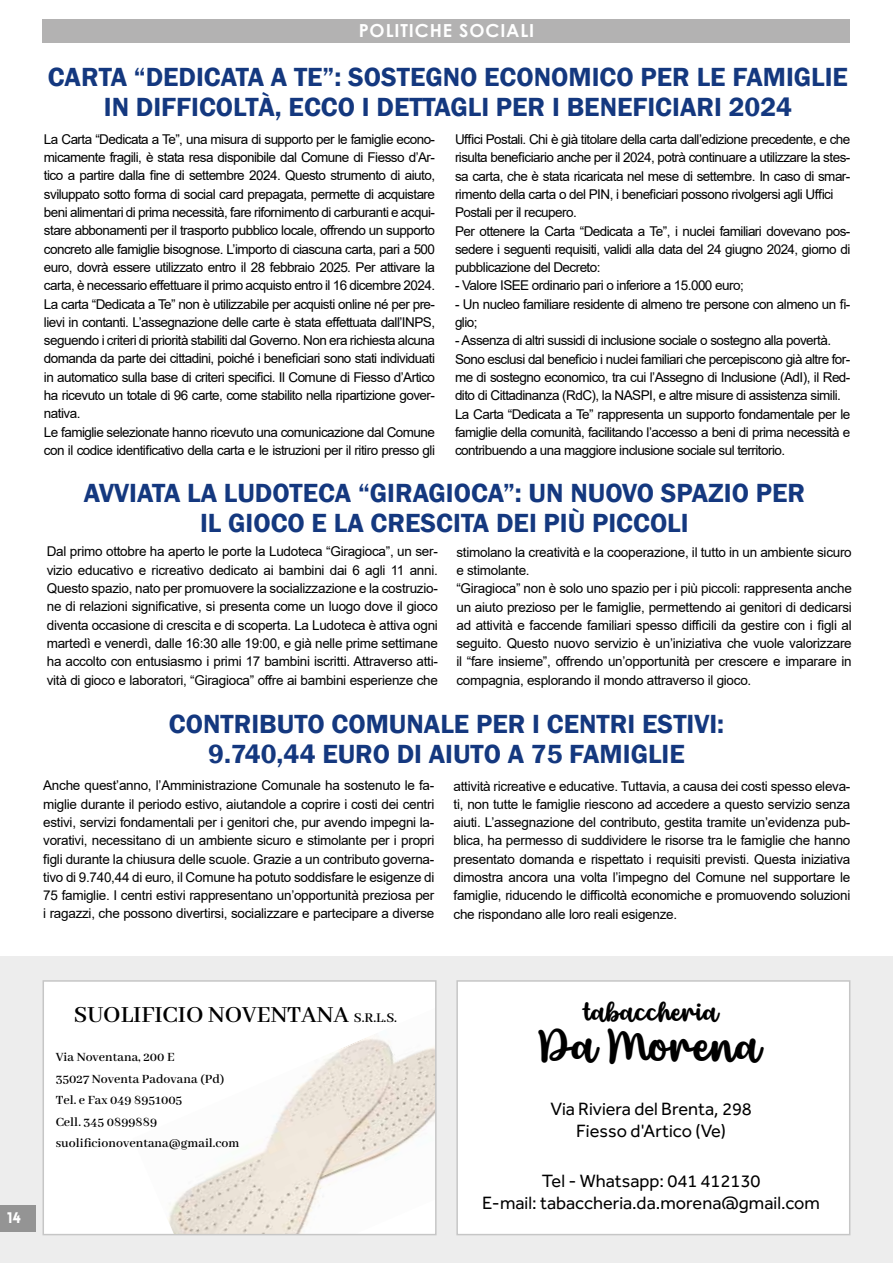
<style>
.page{position:relative;width:893px;height:1263px;background:#fff}
.page>*{position:absolute;margin:0;border:0;box-sizing:border-box;transform-origin:0 0}
.t1{font:41.7px "Beauty Adesha";color:#000}
.t2{font:600 27px/30px "Franklin Gothic";color:#14387f;text-align:center}
.t3{font:600 25.35px "Abhaya Libre";color:#000}
.t4{font:24.9px "Beauty Adesha";color:#000}
.t5{font:18.3px/21.9px "Effra CCVF";color:#000;text-align:center}
.t6{font:700 18px "Century Gothic";letter-spacing:.05em;color:#fff}
.t7{font:900 15px "Lovelo";color:#fff}
.t8{font:600 13.8px/21.5px "Abhaya Libre";color:#000}
.t9{font:13.5px/18.3px "Arial";letter-spacing:-.04em;color:#000}
.t10{font:13.5px/18.3px "Arial";letter-spacing:-.02em;color:#000}
.s1{font-size:14.85px}
</style>
<div class="page">
<div style="left:0;top:957px;width:893px;height:306px;background:#ededed"></div>
<div style="left:0;top:1205px;width:35px;height:27px;background:#949494"></div>
<div style="left:43px;top:19px;width:807px;height:24px;background:#b3b2b2"></div>
<div style="left:43px;top:981px;width:393px;height:253px;background:#fff"></div>
<img style="left:167px;top:1036px;width:267px;height:196px">
<div style="left:43px;top:980px;width:394px;height:255px;border:2px solid #c6c6c6"></div>
<div style="left:457px;top:981px;width:393px;height:253px;background:#fff"></div>
<div style="left:456px;top:980px;width:394px;height:255px;border:2px solid #c6c6c6"></div>
<h3 class="t6" style="left:359px;top:17px;width:177px">POLITICHE SOCIALI</h3>
<h2 class="t2" style="left:48px;top:62px;width:802px">CARTA “DEDICATA A TE”: SOSTEGNO ECONOMICO PER LE FAMIGLIE<br>IN DIFFICOLTÀ, ECCO I DETTAGLI PER I BENEFICIARI 2024</h2>
<p class="t9" style="left:44px;top:130px;width:393px">La Carta “Dedicata a Te”, una misura di supporto per le famiglie econo&shy;micamente fragili, è stata resa disponibile dal Comune di Fiesso d’Ar&shy;tico a partire dalla fine di settembre 2024. Questo strumento di aiuto, sviluppato sotto forma di social card prepagata, permette di acquistare beni alimentari di prima necessità, fare rifornimento di carburanti e acqui&shy;stare abbonamenti per il trasporto pubblico locale, offrendo un supporto concreto alle famiglie bisognose. L’importo di ciascuna carta, pari a 500 euro, dovrà essere utilizzato entro il 28 febbraio 2025. Per attivare la carta, è necessario effettuare il primo acquisto entro il 16 dicembre 2024.<br>La carta “Dedicata a Te” non è utilizzabile per acquisti online né per pre&shy;lievi in contanti. L’assegnazione delle carte è stata effettuata dall’INPS, seguendo i criteri di priorità stabiliti dal Governo. Non era richiesta alcuna domanda da parte dei cittadini, poiché i beneficiari sono stati individuati in automatico sulla base di criteri specifici. Il Comune di Fiesso d’Artico ha ricevuto un totale di 96 carte, come stabilito nella ripartizione gover&shy;nativa.<br>Le famiglie selezionate hanno ricevuto una comunicazione dal Comune con il codice identificativo della carta e le istruzioni per il ritiro presso gli</p>
<p class="t9" style="left:455px;top:130px;width:397px">Uffici Postali. Chi è già titolare della carta dall’edizione precedente, e che risulta beneficiario anche per il 2024, potrà continuare a utilizzare la stes&shy;sa carta, che è stata ricaricata nel mese di settembre. In caso di smar&shy;rimento della carta o del PIN, i beneficiari possono rivolgersi agli Uffici Postali per il recupero.<br>Per ottenere la Carta “Dedicata a Te”, i nuclei familiari dovevano pos&shy;sedere i seguenti requisiti, validi alla data del 24 giugno 2024, giorno di pubblicazione del Decreto:</p>
<p class="t9" style="left:455px;top:276px;width:290px">- Valore ISEE ordinario pari o inferiore a 15.000 euro;</p>
<p class="t9" style="left:455px;top:295px;width:397px">- Un nucleo familiare residente di almeno tre persone con almeno un fi&shy;glio;</p>
<p class="t9" style="left:455px;top:331px;width:397px">- Assenza di altri sussidi di inclusione sociale o sostegno alla povertà.<br>Sono esclusi dal beneficio i nuclei familiari che percepiscono già altre for&shy;me di sostegno economico, tra cui l’Assegno di Inclusione (AdI), il Red&shy;dito di Cittadinanza (RdC), la NASPI, e altre misure di assistenza simili.<br>La Carta “Dedicata a Te” rappresenta un supporto fondamentale per le famiglie della comunità, facilitando l’accesso a beni di prima necessità e contribuendo a una maggiore inclusione sociale sul territorio.</p>
<h2 class="t2" style="left:84px;top:478px;width:723px">AVVIATA LA LUDOTECA “GIRAGIOCA”: UN NUOVO SPAZIO PER<br>IL GIOCO E LA CRESCITA DEI PIÙ PICCOLI</h2>
<p class="t9" style="left:47px;top:542px;width:393px;text-align:justify">Dal primo ottobre ha aperto le porte la Ludoteca “Giragioca”, un ser&shy;vizio educativo e ricreativo dedicato ai bambini dai 6 agli 11 anni.<br>Questo spazio, nato per promuovere la socializzazione e la costruzio&shy;ne di relazioni significative, si presenta come un luogo dove il gioco diventa occasione di crescita e di scoperta. La Ludoteca è attiva ogni martedì e venerdì, dalle 16:30 alle 19:00, e già nelle prime settimane ha accolto con entusiasmo i primi 17 bambini iscritti. Attraverso atti&shy;vità di gioco e laboratori, “Giragioca” offre ai bambini esperienze che</p>
<p class="t10" style="left:456px;top:543px;width:397px">stimolano la creatività e la cooperazione, il tutto in un ambiente sicuro e stimolante.<br>“Giragioca” non è solo uno spazio per i più piccoli: rappresenta anche un aiuto prezioso per le famiglie, permettendo ai genitori di dedicarsi ad attività e faccende familiari spesso difficili da gestire con i figli al seguito. Questo nuovo servizio è un’iniziativa che vuole valorizzare il “fare insieme”, offrendo un’opportunità per crescere e imparare in compagnia, esplorando il mondo attraverso il gioco.</p>
<h2 class="t2" style="left:169px;top:710px;width:557px">CONTRIBUTO COMUNALE PER I CENTRI ESTIVI:<br>9.740,44 EURO DI AIUTO A 75 FAMIGLIE</h2>
<p class="t9" style="left:43px;top:776px;width:393px;text-align:justify">Anche quest’anno, l’Amministrazione Comunale ha sostenuto le fa&shy;miglie durante il periodo estivo, aiutandole a coprire i costi dei centri estivi, servizi fondamentali per i genitori che, pur avendo impegni la&shy;vorativi, necessitano di un ambiente sicuro e stimolante per i propri figli durante la chiusura delle scuole. Grazie a un contributo governa&shy;tivo di 9.740,44 di euro, il Comune ha potuto soddisfare le esigenze di 75 famiglie. I centri estivi rappresentano un’opportunità preziosa per i ragazzi, che possono divertirsi, socializzare e partecipare a diverse</p>
<p class="t9" style="left:454px;top:776px;width:398px;text-align:justify">attività ricreative e educative. Tuttavia, a causa dei costi spesso eleva&shy;ti, non tutte le famiglie riescono ad accedere a questo servizio senza aiuti. L’assegnazione del contributo, gestita tramite un’evidenza pub&shy;blica, ha permesso di suddividere le risorse tra le famiglie che hanno presentato domanda e rispettato i requisiti previsti. Questa iniziativa dimostra ancora una volta l’impegno del Comune nel supportare le famiglie, riducendo le difficoltà economiche e promuovendo soluzioni che rispondano alle loro reali esigenze.</p>
<p class="t7" style="left:7px;top:1208px;width:15px">14</p>
<h3 class="t3" style="left:74px;top:1001px;width:325px">SUOLIFICIO NOVENTANA <span class="s1">S.R.L.S.</span></h3>
<p class="t8" style="left:56px;top:1047px;width:185px">Via Noventana, 200 E<br>35027 Noventa Padovana (Pd)<br>Tel. e Fax 049 8951005<br>Cell. 345 0899889 suolificionoventana@gmail.com</p>
<h3 class="t4" style="left:584px;top:997px;width:135px">tabaccheria</h3>
<h1 class="t1" style="left:538px;top:1021px;width:224px">Da Morena</h1>
<h3 class="t5" style="left:550px;top:1099px;width:203px">Via Riviera del Brenta, 298<br>Fiesso d'Artico (Ve)</h3>
<h3 class="t5" style="left:482px;top:1172px;width:339px">Tel - Whatsapp: 041 412130<br>E-mail: tabaccheria.da.morena@gmail.com</h3>
</div>
